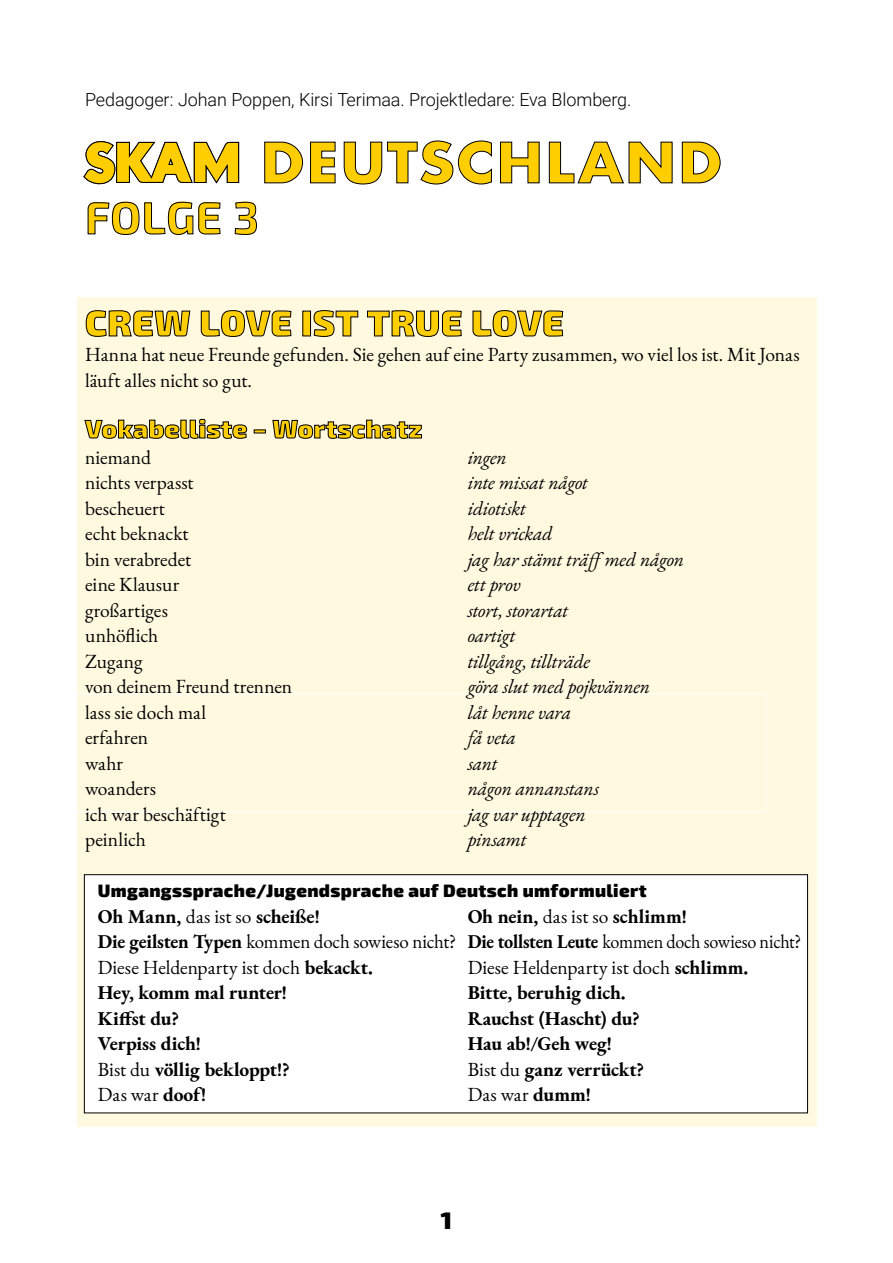
<style>
.page{position:relative;width:893px;height:1263px;background:#fff}
.page>*{position:absolute;margin:0;border:0;box-sizing:border-box;transform-origin:0 0}
.t1{font:700 54px "Futura";letter-spacing:.015em;color:#ffce00;scale:1.06 1}
.t2{font:700 45px "Exo 2";letter-spacing:.01em;color:#ffce00}
.t3{font:900 36px "Exo 2";letter-spacing:.015em;color:#ffce00}
.t4{font:900 25.5px "Exo 2";letter-spacing:.01em;color:#ffce00}
.t5{font:900 24px "Exo 2";color:#000}
.t6{font:19.5px/25.5px "EB Garamond";letter-spacing:-.005em;color:#000}
.t7{font:italic 19.5px "EB Garamond";letter-spacing:-.015em;color:#000}
.t8{font:700 19.5px "EB Garamond";letter-spacing:-.01em;color:#000}
.t9{font:300 18px "Roboto";letter-spacing:-.005em;color:#000}
.t10{font:900 18px "Exo 2";letter-spacing:.02em;color:#000}
.s1{font-weight:400}
.s2{font-weight:700}
</style>
<div class="page">
<div style="left:77px;top:298px;width:739px;height:829px;background:#fff9e0"></div>
<div style="left:36px;top:693px;width:730px;height:119px;border:1px solid #fff"></div>
<svg style="left:83px;top:141px;width:156px;height:44px"></svg>
<div style="left:84px;top:875px;width:723px;height:238px;background:#fff"></div>
<div style="left:84px;top:874px;width:724px;height:239px;border:1px solid #000"></div>
<svg style="left:264px;top:142px;width:39px;height:41px"></svg>
<svg style="left:310px;top:142px;width:26px;height:41px"></svg>
<svg style="left:344px;top:140px;width:148px;height:44px"></svg>
<svg style="left:500px;top:142px;width:40px;height:41px"></svg>
<svg style="left:549px;top:142px;width:124px;height:41px"></svg>
<svg style="left:682px;top:142px;width:39px;height:41px"></svg>
<svg style="left:88px;top:202px;width:133px;height:33px"></svg>
<svg style="left:235px;top:202px;width:22px;height:33px"></svg>
<svg style="left:86px;top:310px;width:104px;height:27px"></svg>
<svg style="left:201px;top:310px;width:90px;height:27px"></svg>
<div style="left:303px;top:311px;width:8px;height:25px;border:1px solid #000"></div>
<svg style="left:314px;top:310px;width:44px;height:27px"></svg>
<svg style="left:367px;top:310px;width:95px;height:27px"></svg>
<svg style="left:472px;top:310px;width:91px;height:27px"></svg>
<svg style="left:84px;top:419px;width:163px;height:20px"></svg>
<svg style="left:254px;top:430px;width:12px;height:3px"></svg>
<svg style="left:272px;top:419px;width:150px;height:20px"></svg>
<p class="t9" style="left:85px;top:87px;width:548px">Pedagoger: Johan Poppen, Kirsi Terimaa. Projektledare: Eva Blomberg.</p>
<h1 class="t1" style="left:260px;top:123px;width:438px">DEUTSCHLAND</h1>
<h2 class="t2" style="left:85px;top:191px;width:175px">FOLGE 3</h2>
<h3 class="t3" style="left:85px;top:301px;width:480px">CREW LOVE IST TRUE LOVE</h3>
<p class="t6" style="left:85px;top:342px;width:716px">Hanna hat neue Freunde gefunden. Sie gehen auf eine Party zusammen, wo viel los ist. Mit Jonas läuft alles nicht so gut.</p>
<h3 class="t4" style="left:85px;top:413px;width:339px">Vokabelliste – Wortschatz</h3>
<p class="t6" style="left:85px;top:444px;width:67px">niemand</p>
<p class="t7" style="left:468px;top:444px;width:41px">ingen</p>
<p class="t6" style="left:85px;top:470px;width:110px">nichts verpasst</p>
<p class="t7" style="left:468px;top:470px;width:122px">inte missat något</p>
<p class="t6" style="left:85px;top:495px;width:82px">bescheuert</p>
<p class="t7" style="left:468px;top:495px;width:60px">idiotiskt</p>
<p class="t6" style="left:85px;top:521px;width:105px">echt beknackt</p>
<p class="t7" style="left:468px;top:521px;width:86px">helt vrickad</p>
<p class="t6" style="left:85px;top:546px;width:108px">bin verabredet</p>
<p class="t7" style="left:468px;top:546px;width:218px">jag har stämt träffmed någon</p>
<p class="t6" style="left:85px;top:572px;width:96px">eine Klausur</p>
<p class="t7" style="left:468px;top:572px;width:54px">ett prov</p>
<p class="t6" style="left:85px;top:597px;width:84px">großartiges</p>
<p class="t7" style="left:468px;top:597px;width:102px">stort, storartat</p>
<p class="t6" style="left:85px;top:623px;width:75px">unhöflich</p>
<p class="t7" style="left:468px;top:623px;width:49px">oartigt</p>
<p class="t6" style="left:85px;top:648px;width:59px">Zugang</p>
<p class="t7" style="left:468px;top:648px;width:124px">tillgång, tillträde</p>
<p class="t6" style="left:85px;top:674px;width:209px">von deinem Freund trennen</p>
<p class="t7" style="left:468px;top:674px;width:184px">göra slut med pojkvännen</p>
<p class="t6" style="left:85px;top:699px;width:123px">lass sie doch mal</p>
<p class="t7" style="left:468px;top:699px;width:105px">låt henne vara</p>
<p class="t6" style="left:85px;top:725px;width:65px">erfahren</p>
<p class="t7" style="left:468px;top:725px;width:50px">få veta</p>
<p class="t6" style="left:85px;top:750px;width:40px">wahr</p>
<p class="t7" style="left:468px;top:750px;width:31px">sant</p>
<p class="t6" style="left:85px;top:776px;width:72px">woanders</p>
<p class="t7" style="left:468px;top:776px;width:133px">någon annanstans</p>
<p class="t6" style="left:85px;top:801px;width:142px">ich war beschäftigt</p>
<p class="t7" style="left:468px;top:801px;width:120px">jag var upptagen</p>
<p class="t6" style="left:85px;top:827px;width:62px">peinlich</p>
<p class="t7" style="left:468px;top:827px;width:60px">pinsamt</p>
<p class="t10" style="left:98px;top:880px;width:550px">Umgangssprache/Jugendsprache auf Deutsch umformuliert</p>
<p class="t8" style="left:98px;top:902px;width:224px">Oh Mann, <span class="s1">das ist so</span> scheiße!</p>
<p class="t6" style="left:98px;top:903px;width:705px;text-indent:370px"><span class="s2">Oh nein,</span> das ist so <span class="s2">schlimm!<br>Die geilsten Typen</span> kommen doch sowieso nicht? <span class="s2">Die tollsten Leute</span> kommen doch sowieso nicht?<br>Diese Heldenparty ist doch <span class="s2">bekackt.</span></p>
<p class="t6" style="left:468px;top:955px;width:282px">Diese Heldenparty ist doch <span class="s2">schlimm.</span></p>
<p class="t8" style="left:98px;top:979px;width:191px">Hey, komm mal runter!</p>
<p class="t8" style="left:468px;top:979px;width:159px">Bitte, beruhig dich.</p>
<p class="t8" style="left:98px;top:1005px;width:83px">Kiffst du?</p>
<p class="t8" style="left:468px;top:1005px;width:174px">Rauchst (Hascht) du?</p>
<p class="t8" style="left:98px;top:1030px;width:105px">Verpiss dich!</p>
<p class="t8" style="left:468px;top:1030px;width:146px">Hau ab!/Geh weg!</p>
<p class="t8" style="left:98px;top:1056px;width:193px"><span class="s1">Bist du</span> völlig bekloppt!?</p>
<p class="t8" style="left:468px;top:1056px;width:178px"><span class="s1">Bist du</span> ganz verrückt?</p>
<p class="t6" style="left:98px;top:1082px;width:110px">Das war <span class="s2">doof!</span></p>
<p class="t6" style="left:468px;top:1082px;width:125px">Das war <span class="s2">dumm!</span></p>
<p class="t5" style="left:441px;top:1205px;width:13px">1</p>
</div>
